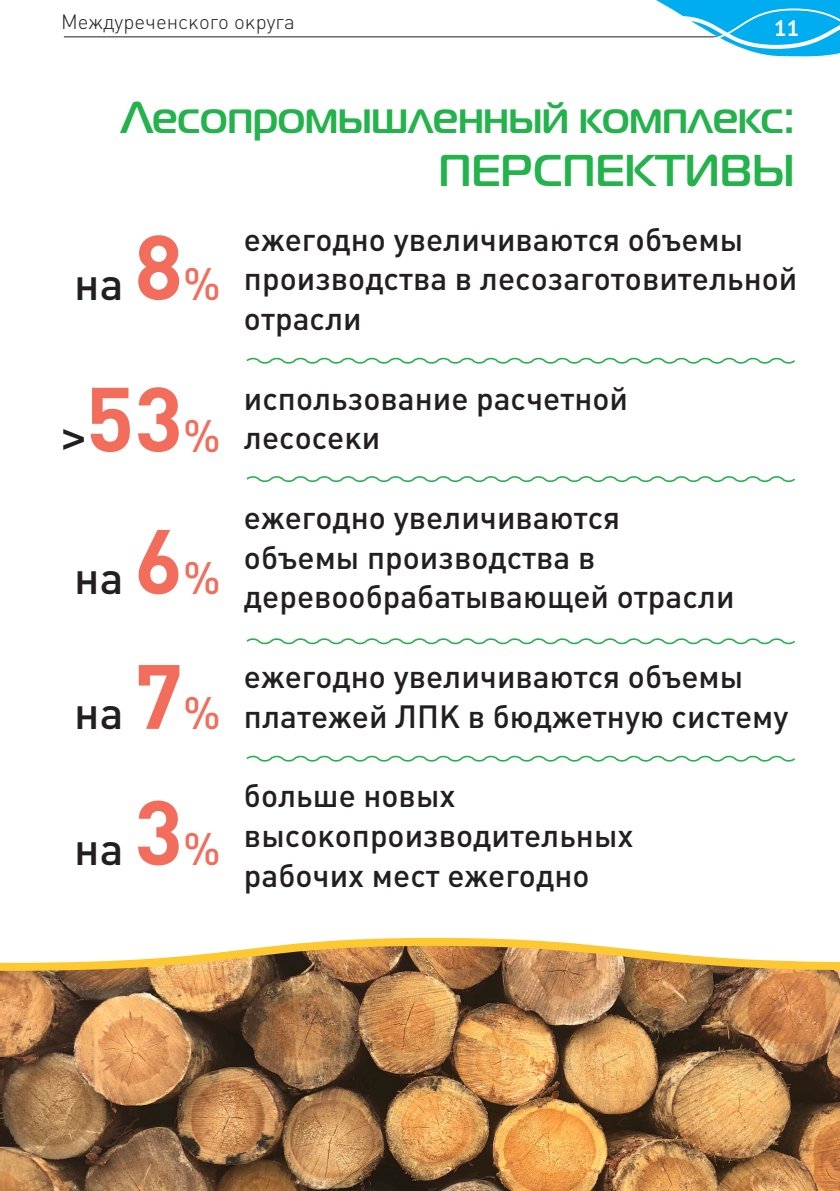
<style>
.page{position:relative;width:840px;height:1191px;background:#fff}
.page>*{position:absolute;margin:0;border:0;box-sizing:border-box;transform-origin:0 0}
.t1{font:700 89.6px "Plumb";color:#f26d5b}
.t2{font:500 44.8px "Plumb";color:#231f20}
.t3{font:700 44.4px/53.4px "Magistral C";color:#23b24b;text-align:right}
.t4{font:500 31.8px/39.8px "Plumb";color:#231f20}
.t5{font:700 22px "PT Sans";color:#fff}
.t6{font:300 20.4px "Plumb";color:#231f20}
.s1{font-weight:700;font-size:89.6px;color:#f26d5b}
.s2{color:#f26d5b}
.s3{font-weight:500;font-size:44.8px;color:#231f20}
.s4{font-weight:500;font-size:44.8px}
</style>
<div class="page">
<hr style="left:64px;top:36px;width:687px;height:1px;background:#231f20">
<svg style="left:579px;top:0;width:260px;height:57px"></svg>
<img style="left:0;top:985px;width:839px;height:206px">
<img style="left:0;top:974px;width:839px;height:11px">
<img style="left:0;top:937px;width:839px;height:37px">
<svg style="left:246px;top:476px;width:549px;height:6px"></svg>
<svg style="left:246px;top:638px;width:549px;height:7px"></svg>
<svg style="left:246px;top:755px;width:549px;height:7px"></svg>
<svg style="left:246px;top:357px;width:549px;height:7px"></svg>
<p class="t6" style="left:61px;top:10px;width:235px">Междуреченского округа</p>
<p class="t5" style="left:773px;top:14px;width:26px">11</p>
<p class="t3" style="left:121px;top:89px;width:674px">Лесопромышленный комплекс:<br>ПЕРСПЕКТИВЫ</p>
<p class="t2" style="left:74px;top:258px;width:148px">на <span class="s1">8</span><span class="s2">%</span></p>
<p class="t1" style="left:62px;top:368px;width:160px"><span class="s3">&gt;</span>53<span class="s4">%</span></p>
<p class="t2" style="left:74px;top:552px;width:148px">на <span class="s1">6</span><span class="s2">%</span></p>
<p class="t2" style="left:74px;top:687px;width:148px">на <span class="s1">7</span><span class="s2">%</span></p>
<p class="t2" style="left:74px;top:823px;width:148px">на <span class="s1">3</span><span class="s2">%</span></p>
<p class="t4" style="left:244px;top:219px;width:554px">ежегодно увеличиваются объемы производства в лесозаготовительной отрасли</p>
<p class="t4" style="left:244px;top:378px;width:385px">использование расчетной лесосеки</p>
<p class="t4" style="left:244px;top:497px;width:492px">ежегодно увеличиваются объемы производства в деревообрабатывающей отрасли</p>
<p class="t4" style="left:244px;top:656px;width:545px">ежегодно увеличиваются объемы платежей ЛПК в бюджетную систему</p>
<p class="t4" style="left:244px;top:776px;width:391px">больше новых высокопроизводительных рабочих мест ежегодно</p>
</div>
